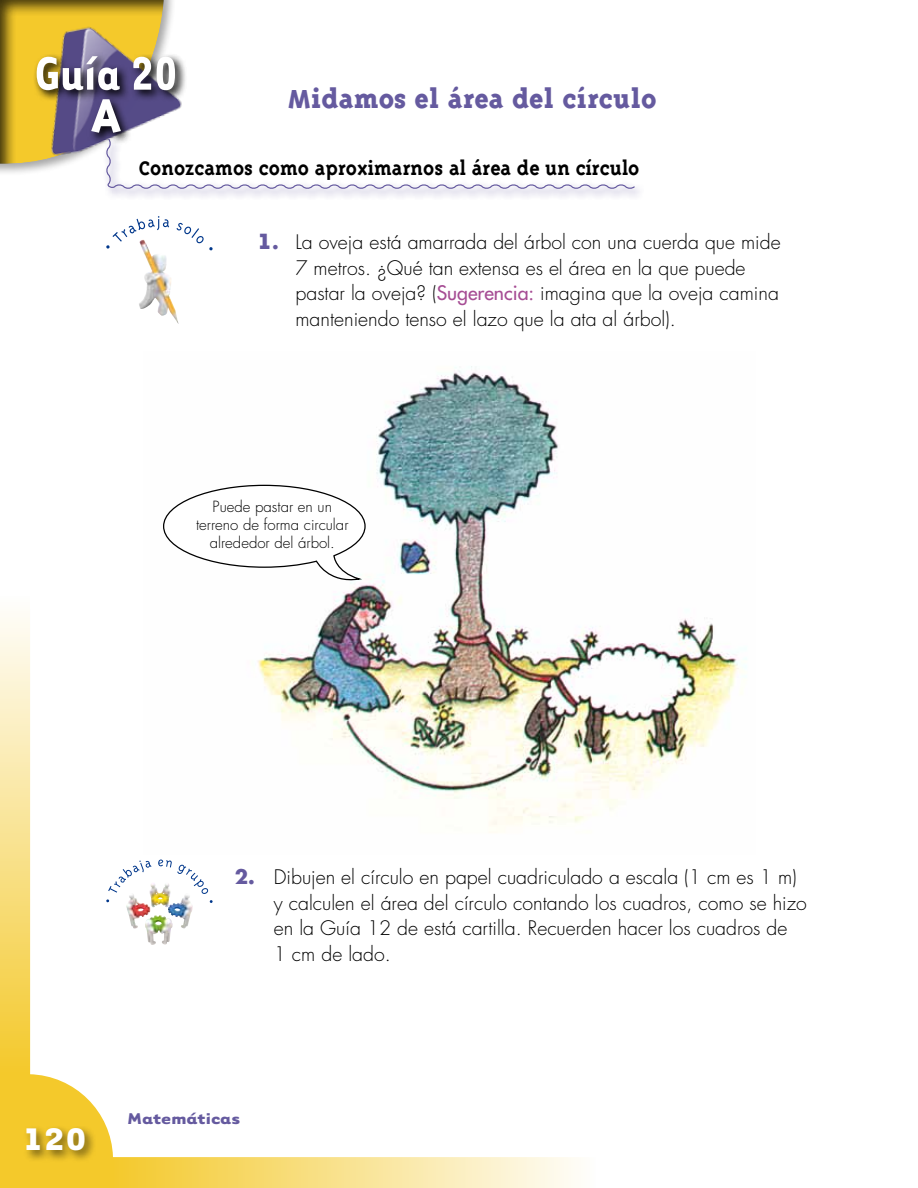
<style>
.page{position:relative;width:918px;height:1188px;background:#fff}
.page>*{position:absolute;margin:0;border:0;box-sizing:border-box;transform-origin:0 0}
.t1{font:700 54px "Tarzana Narrow";color:#fff}
.t2{font:800 54px "Triplex Serif";color:#fff}
.t3{font:700 36px "Tarzana Wide";color:#fff}
.t4{font:800 30px "Triplex Serif";color:#655a9f}
.t5{font:700 22.5px "Triplex Serif";color:#000}
.t6{font:300 19.5px/25.5px "Futura";color:#000}
.t7{font:700 18px "Tarzana Wide";color:#655a9f}
.t8{font:300 15px/18px "Futura";color:#000;text-align:center}
.s1{font-family:"Tarzana Wide";font-weight:700;font-size:25.5px;color:#655a9f}
.s2{font-weight:700;color:#655a9f}
.s3{font-weight:400;color:#a64d94}
</style>
<div class="page">
<img style="left:343px;top:366px;width:403px;height:449px">
<div style="left:103px;top:136px;width:543px;height:65px;background:#f4f3f8"></div>
<svg style="left:0;top:0;width:636px;height:190px"></svg>
<svg style="left:33px;top:52px;width:155px;height:93px;background:#83787b"></svg>
<img style="left:139px;top:249px;width:40px;height:75px">
<svg style="left:106px;top:216px;width:63px;height:33px"></svg>
<svg style="left:176px;top:223px;width:37px;height:28px"></svg>
<svg style="left:0;top:595px;width:596px;height:593px"></svg>
<svg style="left:163px;top:484px;width:203px;height:100px"></svg>
<h1 class="t1" style="left:34px;top:40px;width:145px">Guía 20</h1>
<h1 class="t2" style="left:91px;top:84px;width:32px">A</h1>
<p class="t5" style="left:139px;top:156px;width:502px">Conozcamos como aproximarnos al área de un círculo</p>
<h3 class="t4" style="left:288px;top:81px;width:370px">Midamos el área del círculo</h3>
<p class="t6" style="left:296px;top:230px;width:487px;text-indent:-39px"><span class="s1">1</span><span class="s2">.</span> La oveja está amarrada del árbol con una cuerda que mide 7 metros. ¿Qué tan extensa es el área en la que puede pastar la oveja? (<span class="s3">Sugerencia:</span> imagina que la oveja camina manteniendo tenso el lazo que la ata al árbol).</p>
<p class="t8" style="left:196px;top:498px;width:154px">Puede pastar en un terreno de forma circular alrededor del árbol.</p>
<p class="t6" style="left:274px;top:865px;width:535px;text-indent:-39px"><span class="s2">2.</span> Dibujen el círculo en papel cuadriculado a escala (1 cm es 1 m) y calculen el área del círculo contando los cuadros, como se hizo en la Guía 12 de está cartilla. Recuerden hacer los cuadros de<br>1 cm de lado.</p>
<h2 class="t3" style="left:21px;top:1115px;width:67px">120</h2>
<p class="t7" style="left:128px;top:1106px;width:114px">Matemáticas</p>
</div>
